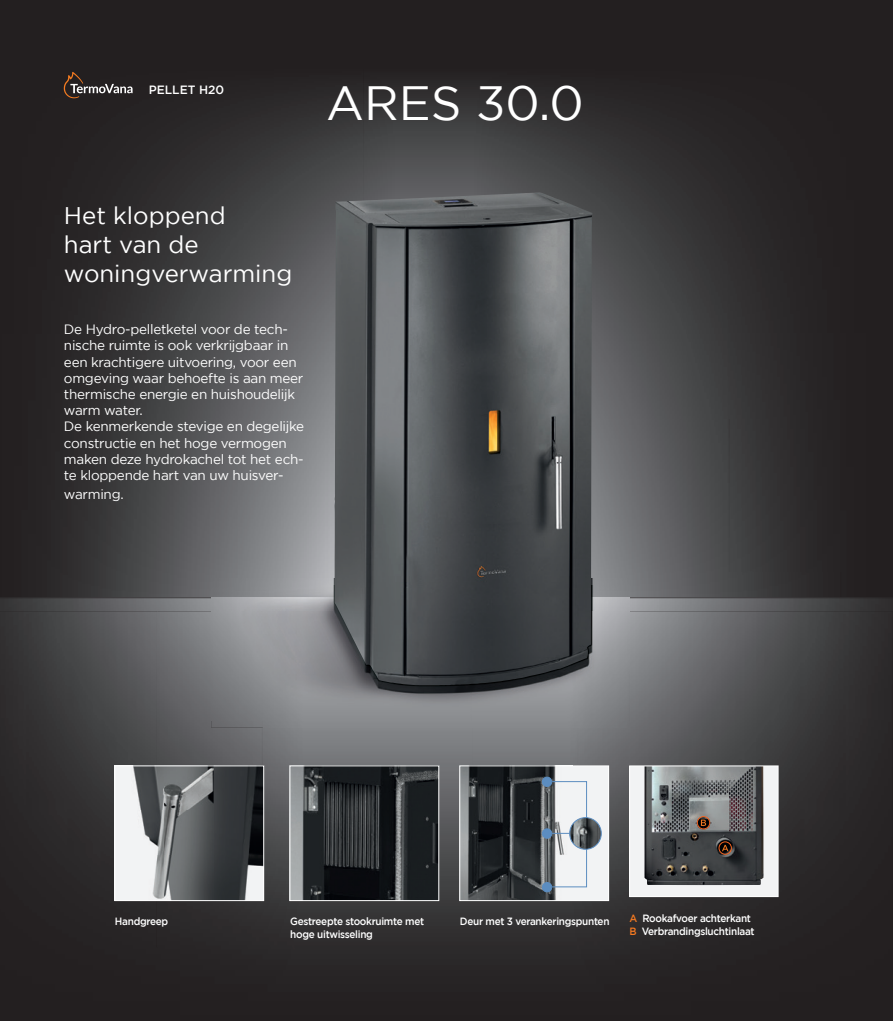
<style>
.page{position:relative;width:893px;height:1021px;background:#fff}
.page>*{position:absolute;margin:0;border:0;box-sizing:border-box;transform-origin:0 0}
.t1{font:48px "Gotham";color:#fff}
.t2{font:24px/28.8px "Gotham";color:#fff}
.t3{font:13.5px/16.2px "Gotham";letter-spacing:-.02em;color:#fff}
.t4{font:500 12px "Gotham";color:#fff}
.t5{font:500 10.5px/12.6px "Gotham";letter-spacing:-.03em;color:#fff;scale:.95 1}
.s1{color:#f47921}
</style>
<div class="page">
<div style="left:0;top:0;width:893px;height:96px;background:#231f20"></div>
<div style="left:841px;top:96px;width:52px;height:501px;background:#231f20"></div>
<img style="left:0;top:571px;width:841px;height:26px">
<img style="left:0;top:67px;width:885px;height:504px">
<img style="left:0;top:597px;width:893px;height:14px">
<div style="left:0;top:947px;width:893px;height:73px;background:#252122"></div>
<img style="left:0;top:611px;width:157px;height:336px">
<img style="left:157px;top:900px;width:736px;height:47px">
<img style="left:263px;top:727px;width:209px;height:173px">
<img style="left:578px;top:611px;width:315px;height:289px">
<img style="left:157px;top:611px;width:106px;height:154px">
<img style="left:211px;top:720px;width:52px;height:7px">
<img style="left:263px;top:720px;width:366px;height:7px">
<img style="left:211px;top:578px;width:418px;height:142px">
<img style="left:211px;top:597px;width:418px;height:1px">
<img style="left:334px;top:202px;width:258px;height:483px">
<img style="left:117px;top:767px;width:145px;height:131px">
<div style="left:115px;top:765px;width:149px;height:135px;border:1px solid #fff"></div>
<img style="left:292px;top:767px;width:145px;height:131px">
<div style="left:460px;top:765px;width:149px;height:135px;background:#f2f3f4"></div>
<img style="left:462px;top:767px;width:110px;height:131px">
<div style="left:542px;top:828px;width:10px;height:10px;background:#5c8dc0;border-radius:50%"></div>
<div style="left:542px;top:828px;width:10px;height:10px;border:1px solid #5c8dc0;border-radius:50%"></div>
<div style="left:542px;top:777px;width:10px;height:9px;background:#5c8dc0;border-radius:50%"></div>
<div style="left:542px;top:776px;width:10px;height:10px;border:1px solid #5c8dc0;border-radius:50%"></div>
<div style="left:542px;top:882px;width:10px;height:9px;background:#5c8dc0;border-radius:50%"></div>
<div style="left:542px;top:882px;width:10px;height:10px;border:1px solid #5c8dc0;border-radius:50%"></div>
<svg style="left:551px;top:780px;width:37px;height:107px"></svg>
<img style="left:570px;top:817px;width:31px;height:32px;border-radius:16px">
<div style="left:569px;top:817px;width:33px;height:32px;border:1px solid #5c8dc0;border-radius:50%"></div>
<div style="left:460px;top:765px;width:149px;height:135px;border:1px solid #fff"></div>
<div style="left:630px;top:766px;width:148px;height:130px;background:#f2f3f4"></div>
<img style="left:644px;top:767px;width:119px;height:118px">
<div style="left:629px;top:765px;width:149px;height:131px;border:1px solid #fff"></div>
<svg style="left:722px;top:844px;width:6px;height:7px"></svg>
<div style="left:719px;top:841px;width:13px;height:13px;border:1px solid #f26421;border-radius:50%"></div>
<svg style="left:701px;top:819px;width:5px;height:6px"></svg>
<div style="left:697px;top:816px;width:13px;height:13px;border:1px solid #f26421;border-radius:50%"></div>
<svg style="left:64px;top:72px;width:69px;height:26px;background:#463e3b"></svg>
<p class="t4" style="left:149px;top:83px;width:77px">PELLET H20</p>
<h1 class="t1" style="left:326px;top:77px;width:259px">ARES 30.0</h1>
<h2 class="t2" style="left:64px;top:201px;width:230px">Het kloppend<br>hart van de woningverwarming</h2>
<p class="t3" style="left:64px;top:321px;width:242px">De Hydro-pelletketel voor de tech&shy;nische ruimte is ook verkrijgbaar in een krachtigere uitvoering, voor een omgeving waar behoefte is aan meer thermische energie en huishoudelijk warm water.<br>De kenmerkende stevige en degelijke constructie en het hoge vermogen maken deze hydrokachel tot het ech&shy;te kloppende hart van uw huisver-</p>
<p class="t3" style="left:64px;top:486px;width:61px">warming.</p>
<p class="t5" style="left:115px;top:915px;width:58px">Handgreep</p>
<p class="t5" style="left:290px;top:915px;width:142px">Gestreepte stookruimte met hoge uitwisseling</p>
<p class="t5" style="left:460px;top:915px;width:159px">Deur met 3 verankeringspunten</p>
<p class="t5" style="left:629px;top:912px;width:133px"><span class="s1">A</span> Rookafvoer achterkant<br><span class="s1">B</span> Verbrandingsluchtinlaat</p>
</div>
